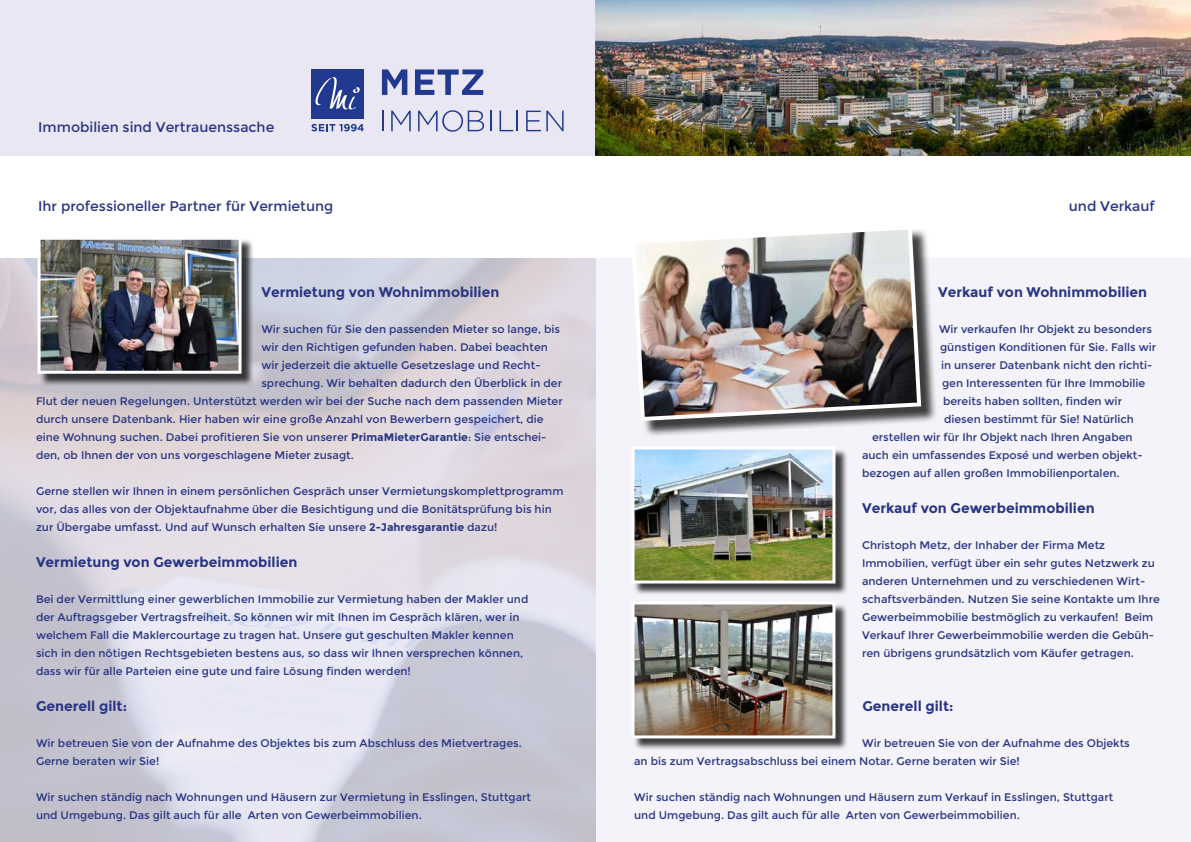
<style>
.page{position:relative;width:1191px;height:842px;background:#fff}
.page>*{position:absolute;margin:0;border:0;box-sizing:border-box;transform-origin:0 0}
.t1{font:700 14px "Montserrat";color:#283583}
.t2{font:14px "Montserrat";color:#283583}
.t3{font:11px/18px "Montserrat";color:#283583}
.s1{font-weight:700}
</style>
<div class="page">
<svg style="left:0;top:258px;width:595px;height:584px;background:#d7d4de"></svg>
<div style="left:596px;top:258px;width:595px;height:584px;background:#f4f3f9"></div>
<div style="left:0;top:0;width:595px;height:156px;background:#e9e7f4"></div>
<div style="left:311px;top:69px;width:53px;height:50px;background:#213a8f"></div>
<svg style="left:382px;top:69px;width:25px;height:26px"></svg>
<svg style="left:415px;top:69px;width:68px;height:26px"></svg>
<hr style="left:382px;top:111px;width:2px;height:20px;background:#213a8f">
<svg style="left:391px;top:111px;width:20px;height:20px"></svg>
<svg style="left:418px;top:110px;width:66px;height:22px"></svg>
<svg style="left:490px;top:111px;width:1px;height:20px"></svg>
<svg style="left:499px;top:111px;width:14px;height:20px"></svg>
<hr style="left:516px;top:111px;width:2px;height:20px;background:#213a8f">
<svg style="left:526px;top:111px;width:37px;height:20px"></svg>
<svg style="left:311px;top:124px;width:53px;height:7px"></svg>
<svg style="left:315px;top:77px;width:45px;height:33px"></svg>
<div style="left:39px;top:238px;width:215px;height:148px;background:#000;opacity:.75"></div>
<img style="left:42px;top:241px;width:195px;height:129px">
<div style="left:38px;top:237px;width:203px;height:137px;border:3px solid #fff"></div>
<img style="left:595px;top:0;width:596px;height:156px">
<div style="left:634px;top:228px;width:303px;height:209px;background:#000;opacity:.75"></div>
<img style="left:633px;top:228px;width:290px;height:195px">
<div style="left:633px;top:603px;width:215px;height:148px;background:#000;opacity:.75"></div>
<img style="left:635px;top:605px;width:196px;height:129px">
<div style="left:631px;top:601px;width:204px;height:137px;border:3px solid #fff"></div>
<div style="left:633px;top:448px;width:215px;height:148px;background:#000;opacity:.75"></div>
<img style="left:635px;top:450px;width:196px;height:129px">
<div style="left:631px;top:446px;width:204px;height:137px;border:3px solid #fff"></div>
<p class="t2" style="left:38px;top:120px;width:237px">Immobilien sind Vertrauenssache</p>
<p class="t2" style="left:38px;top:199px;width:296px">Ihr professioneller Partner für Vermietung</p>
<p class="t2" style="left:1069px;top:199px;width:88px">und Verkauf</p>
<p class="t1" style="left:261px;top:286px;width:239px">Vermietung von Wohnimmobilien</p>
<p class="t3" style="left:261px;top:320px;width:300px">Wir suchen für Sie den passenden Mieter so lange, bis</p>
<p class="t3" style="left:261px;top:338px;width:288px">wir den Richtigen gefunden haben. Dabei beachten</p>
<p class="t3" style="left:261px;top:356px;width:281px">wir jederzeit die aktuelle Gesetzeslage und Recht-</p>
<p class="t3" style="left:261px;top:374px;width:302px">sprechung. Wir behalten dadurch den Überblick in der</p>
<p class="t3" style="left:36px;top:392px;width:528px">Flut der neuen Regelungen. Unterstützt werden wir bei der Suche nach dem passenden Mieter</p>
<p class="t3" style="left:36px;top:410px;width:509px">durch unsere Datenbank. Hier haben wir eine große Anzahl von Bewerbern gespeichert, die</p>
<p class="t3" style="left:36px;top:428px;width:512px">eine Wohnung suchen. Dabei profitieren Sie von unserer <span class="s1">PrimaMieterGarantie</span>: Sie entschei-</p>
<p class="t3" style="left:36px;top:446px;width:319px">den, ob Ihnen der von uns vorgeschlagene Mieter zusagt.</p>
<p class="t3" style="left:36px;top:482px;width:529px">Gerne stellen wir Ihnen in einem persönlichen Gespräch unser Vermietungskomplettprogramm vor, das alles von der Objektaufnahme über die Besichtigung und die Bonitätsprüfung bis hin zur Übergabe umfasst. Und auf Wunsch erhalten Sie unsere <span class="s1">2-Jahresgarantie</span> dazu!</p>
<p class="t1" style="left:36px;top:556px;width:263px">Vermietung von Gewerbeimmobilien</p>
<p class="t3" style="left:36px;top:590px;width:494px">Bei der Vermittlung einer gewerblichen Immobilie zur Vermietung haben der Makler und der Auftragsgeber Vertragsfreiheit. So können wir mit Ihnen im Gespräch klären, wer in welchem Fall die Maklercourtage zu tragen hat. Unsere gut geschulten Makler kennen sich in den nötigen Rechtsgebieten bestens aus, so dass wir Ihnen versprechen können, dass wir für alle Parteien eine gute und faire Lösung finden werden!</p>
<p class="t1" style="left:36px;top:700px;width:93px">Generell gilt:</p>
<p class="t3" style="left:36px;top:734px;width:487px">Wir betreuen Sie von der Aufnahme des Objektes bis zum Abschluss des Mietvertrages.<br>Gerne beraten wir Sie!</p>
<p class="t3" style="left:36px;top:788px;width:497px">Wir suchen ständig nach Wohnungen und Häusern zur Vermietung in Esslingen, Stuttgart und Umgebung. Das gilt auch für alle Arten von Gewerbeimmobilien.</p>
<p class="t1" style="left:938px;top:286px;width:211px">Verkauf von Wohnimmobilien</p>
<p class="t3" style="left:939px;top:320px;width:214px">Wir verkaufen Ihr Objekt zu besonders</p>
<p class="t3" style="left:940px;top:338px;width:217px">günstigen Konditionen für Sie. Falls wir</p>
<p class="t3" style="left:941px;top:356px;width:213px">in unserer Datenbank nicht den richti-</p>
<p class="t3" style="left:942px;top:374px;width:205px">gen Interessenten für Ihre Immobilie</p>
<p class="t3" style="left:943px;top:392px;width:180px">bereits haben sollten, finden wir</p>
<p class="t3" style="left:944px;top:410px;width:191px">diesen bestimmt für Sie! Natürlich</p>
<p class="t3" style="left:872px;top:428px;width:262px">erstellen wir für Ihr Objekt nach Ihren Angaben</p>
<p class="t3" style="left:862px;top:446px;width:282px">auch ein umfassendes Exposé und werben objekt-</p>
<p class="t3" style="left:862px;top:464px;width:259px">bezogen auf allen großen Immobilienportalen.</p>
<p class="t1" style="left:862px;top:502px;width:234px">Verkauf von Gewerbeimmobilien</p>
<p class="t3" style="left:862px;top:536px;width:299px">Christoph Metz, der Inhaber der Firma Metz Immobilien, verfügt über ein sehr gutes Netzwerk zu anderen Unternehmen und zu verschiedenen Wirt&shy;schaftsverbänden. Nutzen Sie seine Kontakte um Ihre Gewerbeimmobilie bestmöglich zu verkaufen! Beim Verkauf Ihrer Gewerbeimmobilie werden die Gebüh&shy;ren übrigens grundsätzlich vom Käufer getragen.</p>
<p class="t1" style="left:862px;top:701px;width:93px">Generell gilt:</p>
<p class="t3" style="left:634px;top:735px;width:497px;text-indent:228px">Wir betreuen Sie von der Aufnahme des Objekts an bis zum Vertragsabschluss bei einem Notar. Gerne beraten wir Sie!</p>
<p class="t3" style="left:634px;top:789px;width:481px">Wir suchen ständig nach Wohnungen und Häusern zum Verkauf in Esslingen, Stuttgart und Umgebung. Das gilt auch für alle Arten von Gewerbeimmobilien.</p>
</div>
